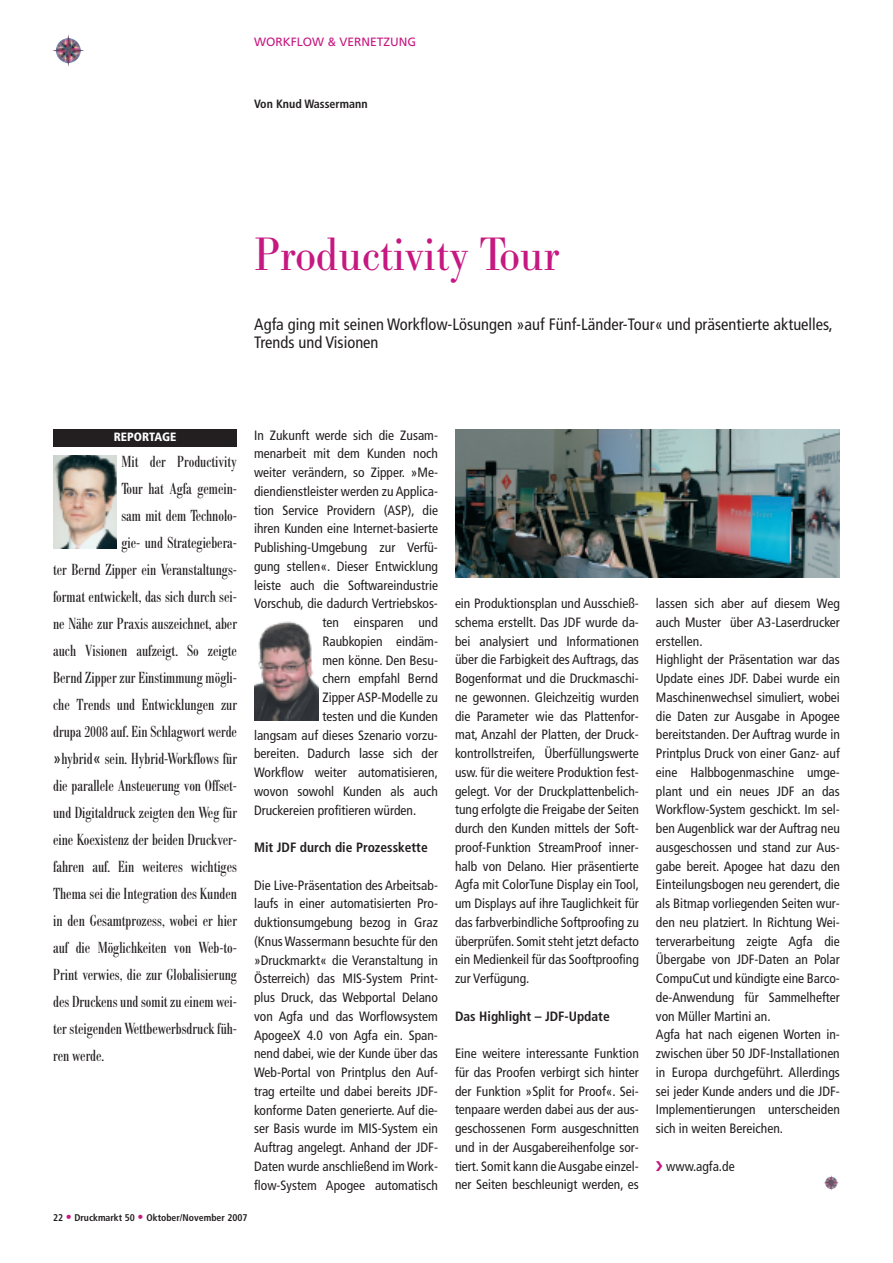
<style>
.page{position:relative;width:893px;height:1263px;background:#fff}
.page>*{position:absolute;margin:0;border:0;box-sizing:border-box;transform-origin:0 0}
.t1{font:48px "Bodoni Nr 1 SB";letter-spacing:-.01em;color:#c61881;scale:.9 1}
.t2{font:16.5px "Bodoni Nr 1 SB Con";color:#231f20}
.t3{font:condensed 16.5px/18px "Frutiger";color:#231f20}
.t4{font:condensed 13.5px/18.8px "Frutiger";color:#231f20;text-align:justify}
.t5{font:700 condensed 13.5px "Frutiger";color:#231f20}
.t6{font:12px "Frutiger";color:#c61881}
.t7{font:700 condensed 12px "Frutiger";color:#231f20}
.t8{font:900 condensed 12px "Frutiger";color:#fff}
.t9{font:700 condensed 9.75px "Frutiger";color:#231f20}
.s1{font-family:"Frutiger";font-stretch:condensed}
.s2{font-size:12px;color:#c61881}
</style>
<div class="page">
<div style="left:53px;top:429px;width:184px;height:17px;background:#231f20"></div>
<img style="left:53px;top:455px;width:64px;height:94px">
<svg style="left:823px;top:1175px;width:14px;height:16px"></svg>
<svg style="left:832px;top:1177px;width:7px;height:9px"></svg>
<img style="left:69px;top:38px;width:16px;height:19px">
<img style="left:254px;top:621px;width:64px;height:100px">
<img style="left:455px;top:429px;width:385px;height:149px">
<p class="t6" style="left:254px;top:37px;width:163px">WORKFLOW &amp; VERNETZUNG</p>
<p class="t7" style="left:254px;top:99px;width:115px">Von Knud Wassermann</p>
<h1 class="t1" style="left:254px;top:225px;width:341px">Productivity Tour</h1>
<p class="t3" style="left:254px;top:316px;width:580px">Agfa ging mit seinen Workflow-Lösungen »auf Fünf-Länder-Tour« und präsentierte aktuelles,<br>Trends und Visionen</p>
<p class="t8" style="left:114px;top:432px;width:64px">REPORTAGE</p>
<p class="t2" style="left:121px;top:451px;width:117px">Mit der Productivity</p>
<p class="t2" style="left:121px;top:478px;width:117px">Tour hat Agfa gemein-</p>
<p class="t2" style="left:121px;top:505px;width:117px">sam mit dem Technolo-</p>
<p class="t2" style="left:121px;top:532px;width:117px">gie- und Strategiebera-</p>
<p class="t2" style="left:53px;top:559px;width:185px">ter Bernd Zipper ein Veranstaltungs-</p>
<p class="t2" style="left:53px;top:586px;width:185px">format entwickelt, das sich durch sei-</p>
<p class="t2" style="left:53px;top:613px;width:185px">ne Nähe zur Praxis auszeichnet, aber</p>
<p class="t2" style="left:53px;top:640px;width:185px">auch Visionen aufzeigt. So zeigte</p>
<p class="t2" style="left:53px;top:667px;width:185px">Bernd Zipper zur Einstimmung mögli-</p>
<p class="t2" style="left:53px;top:694px;width:185px">che Trends und Entwicklungen zur</p>
<p class="t2" style="left:53px;top:721px;width:185px">drupa 2008 auf. Ein Schlagwort werde</p>
<p class="t2" style="left:53px;top:748px;width:185px"><span class="s1">»</span>hybrid<span class="s1">«</span> sein. Hybrid-Workflows für</p>
<p class="t2" style="left:53px;top:775px;width:185px">die parallele Ansteuerung von Offset-</p>
<p class="t2" style="left:53px;top:802px;width:185px">und Digitaldruck zeigten den Weg für</p>
<p class="t2" style="left:53px;top:829px;width:185px">eine Koexistenz der beiden Druckver-</p>
<p class="t2" style="left:53px;top:856px;width:185px">fahren auf. Ein weiteres wichtiges</p>
<p class="t2" style="left:53px;top:883px;width:185px">Thema sei die Integration des Kunden</p>
<p class="t2" style="left:53px;top:910px;width:185px">in den Gesamtprozess, wobei er hier</p>
<p class="t2" style="left:53px;top:937px;width:185px">auf die Möglichkeiten von Web-to-</p>
<p class="t2" style="left:53px;top:964px;width:185px">Print verwies, die zur Globalisierung</p>
<p class="t2" style="left:53px;top:991px;width:185px">des Druckens und somit zu einem wei-</p>
<p class="t2" style="left:53px;top:1018px;width:185px">ter steigenden Wettbewerbsdruck füh-</p>
<p class="t2" style="left:53px;top:1045px;width:53px">ren werde.</p>
<p class="t4" style="left:254px;top:427px;width:185px">In Zukunft werde sich die Zusam-</p>
<p class="t4" style="left:254px;top:445px;width:185px">menarbeit mit dem Kunden noch</p>
<p class="t4" style="left:254px;top:464px;width:185px">weiter verändern, so Zipper. »Me-</p>
<p class="t4" style="left:254px;top:483px;width:185px">diendienstleister werden zu Applica-</p>
<p class="t4" style="left:254px;top:502px;width:185px">tion Service Providern (ASP), die</p>
<p class="t4" style="left:254px;top:520px;width:185px">ihren Kunden eine Internet-basierte</p>
<p class="t4" style="left:254px;top:539px;width:185px">Publishing-Umgebung zur Verfü-</p>
<p class="t4" style="left:254px;top:558px;width:185px">gung stellen«. Dieser Entwicklung</p>
<p class="t4" style="left:254px;top:577px;width:185px">leiste auch die Softwareindustrie</p>
<p class="t4" style="left:254px;top:595px;width:185px">Vorschub, die dadurch Vertriebskos-</p>
<p class="t4" style="left:323px;top:614px;width:117px">ten einsparen und</p>
<p class="t4" style="left:323px;top:633px;width:117px">Raubkopien eindäm-</p>
<p class="t4" style="left:323px;top:652px;width:117px">men könne. Den Besu-</p>
<p class="t4" style="left:323px;top:670px;width:117px">chern empfahl Bernd</p>
<p class="t4" style="left:323px;top:689px;width:117px">Zipper ASP-Modelle zu</p>
<p class="t4" style="left:323px;top:708px;width:117px">testen und die Kunden</p>
<p class="t4" style="left:254px;top:727px;width:185px">langsam auf dieses Szenario vorzu-</p>
<p class="t4" style="left:254px;top:745px;width:185px">bereiten. Dadurch lasse sich der</p>
<p class="t4" style="left:254px;top:764px;width:185px">Workflow weiter automatisieren,</p>
<p class="t4" style="left:254px;top:783px;width:185px">wovon sowohl Kunden als auch</p>
<p class="t4" style="left:254px;top:802px;width:164px">Druckereien profitieren würden.</p>
<p class="t5" style="left:254px;top:842px;width:175px">Mit JDF durch die Prozesskette</p>
<p class="t4" style="left:254px;top:877px;width:185px">Die Live-Präsentation des Arbeitsab&shy;laufs in einer automatisierten Pro&shy;duktionsumgebung bezog in Graz (Knus Wassermann besuchte für den »Druckmarkt« die Veranstaltung in Österreich) das MIS-System Print&shy;plus Druck, das Webportal Delano von Agfa und das Worflowsystem ApogeeX 4.0 von Agfa ein. Span&shy;nend dabei, wie der Kunde über das Web-Portal von Printplus den Auf&shy;trag erteilte und dabei bereits JDF&shy;konforme Daten generierte. Auf die&shy;ser Basis wurde im MIS-System ein Auftrag angelegt. Anhand der JDF-Daten wurde anschließend im Work&shy;flow-System Apogee automatisch</p>
<p class="t4" style="left:455px;top:595px;width:185px">ein Produktionsplan und Ausschieß&shy;schema erstellt. Das JDF wurde da&shy;bei analysiert und Informationen über die Farbigkeit des Auftrags, das Bogenformat und die Druckmaschi&shy;ne gewonnen. Gleichzeitig wurden die Parameter wie das Plattenfor&shy;mat, Anzahl der Platten, der Druck&shy;kontrollstreifen, Überfüllungswerte usw. für die weitere Produktion fest&shy;gelegt. Vor der Druckplattenbelich&shy;tung erfolgte die Freigabe der Seiten durch den Kunden mittels der Soft&shy;proof-Funktion StreamProof inner&shy;halb von Delano. Hier präsentierte Agfa mit ColorTune Display ein Tool, um Displays auf ihre Tauglichkeit für das farbverbindliche Softproofing zu überprüfen. Somit steht jetzt defacto ein Medienkeil für das Sooftproofing zur Verfügung.</p>
<p class="t5" style="left:455px;top:1010px;width:156px">Das Highlight – JDF-Update</p>
<p class="t4" style="left:455px;top:1045px;width:185px">Eine weitere interessante Funktion für das Proofen verbirgt sich hinter der Funktion »Split for Proof«. Sei&shy;tenpaare werden dabei aus der aus&shy;geschossenen Form ausgeschnitten und in der Ausgabereihenfolge sor&shy;tiert. Somit kann die Ausgabe einzel&shy;ner Seiten beschleunigt werden, es</p>
<p class="t4" style="left:656px;top:595px;width:185px;text-align:left">lassen sich aber auf diesem Weg auch Muster über A3-Laserdrucker erstellen.<br>Highlight der Präsentation war das<br>Update eines JDF. Dabei wurde ein<br>Maschinenwechsel simuliert, wobei die Daten zur Ausgabe in Apogee bereitstanden. Der Auftrag wurde in<br>Printplus Druck von einer Ganz- auf eine Halbbogenmaschine umge&shy;plant und ein neues JDF an das<br>Workflow-System geschickt. Im sel&shy;ben Augenblick war der Auftrag neu ausgeschossen und stand zur Aus&shy;gabe bereit. Apogee hat dazu den<br>Einteilungsbogen neu gerendert, die als Bitmap vorliegenden Seiten wur&shy;den neu platziert. In Richtung Wei&shy;terverarbeitung zeigte Agfa die<br>Übergabe von JDF-Daten an Polar<br>CompuCut und kündigte eine Barco&shy;de-Anwendung für Sammelhefter von Müller Martini an.<br>Agfa hat nach eigenen Worten in&shy;zwischen über 50 JDF-Installationen in Europa durchgeführt. Allerdings sei jeder Kunde anders und die JDF-<br>Implementierungen unterscheiden sich in weiten Bereichen.</p>
<p class="t4" style="left:666px;top:1157px;width:70px">www.agfa.de</p>
<p class="t9" style="left:53px;top:1213px;width:196px">22 <span class="s2">•</span> Druckmarkt 50 <span class="s2">•</span> Oktober/November 2007</p>
</div>
